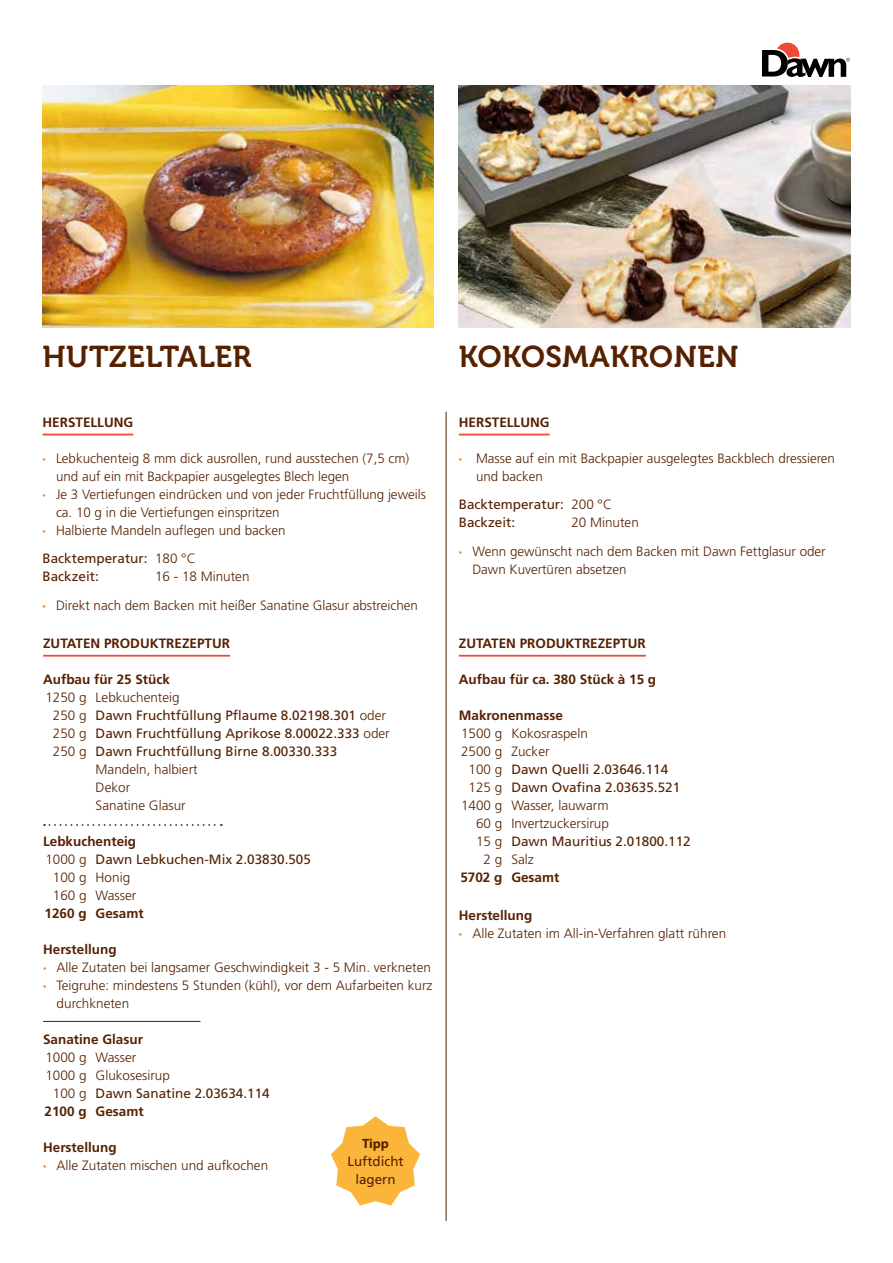
<style>
.page{position:relative;width:893px;height:1263px;background:#fff}
.page>*{position:absolute;margin:0;border:0;box-sizing:border-box;transform-origin:0 0}
.t1{font:30px "Museo 700";letter-spacing:.02em;color:#562100}
.t2{font:300 13.5px/18px "Frutiger LT Std";color:#562100}
.t3{font:13.5px/18px "Frutiger LT Std";color:#562100}
.t4{font:700 13.5px "Frutiger LT Std";color:#562100}
.t5{font:700 13.5px "Myriad Pro";color:#562100}
.s1{font-family:"Myriad Pro";color:#f58220}
.s2{font-weight:400}
.s3{font-weight:300}
</style>
<div class="page">
<svg style="left:762px;top:43px;width:88px;height:34px"></svg>
<img style="left:459px;top:85px;width:391px;height:242px">
<hr style="left:459px;top:655px;width:187px;height:2px;background:#f04935">
<hr style="left:459px;top:434px;width:91px;height:1px;background:#f04935">
<hr style="left:446px;top:412px;width:1px;height:809px;background:#562100">
<hr style="left:43px;top:434px;width:90px;height:1px;background:#f04935">
<img style="left:43px;top:85px;width:391px;height:243px">
<hr style="left:43px;top:655px;width:187px;height:2px;background:#f04935">
<svg style="left:44px;top:824px;width:178px;height:2px"></svg>
<hr style="left:43px;top:1021px;width:157px;height:1px;background:#562100">
<svg style="left:331px;top:1116px;width:89px;height:89px"></svg>
<h1 class="t1" style="left:43px;top:340px;width:211px">HUTZELTALER</h1>
<h1 class="t1" style="left:459px;top:340px;width:281px">KOKOSMAKRONEN</h1>
<p class="t4" style="left:43px;top:414px;width:92px">HERSTELLUNG</p>
<p class="t2" style="left:56px;top:449px;width:355px;text-indent:-14px"><span class="s1">•</span> Lebkuchenteig 8 mm dick ausrollen, rund ausstechen (7,5 cm) und auf ein mit Backpapier ausgelegtes Blech legen</p>
<p class="t2" style="left:56px;top:485px;width:371px;text-indent:-14px"><span class="s1">•</span> Je 3 Vertiefungen eindrücken und von jeder Fruchtfüllung jeweils ca. 10 g in die Vertiefungen einspritzen</p>
<p class="t2" style="left:43px;top:516px;width:244px;line-height:28.5px"><span class="s1">•</span> Halbierte Mandeln auflegen und backen<br><span class="s2">Backtemperatur:</span> 180 °C</p>
<p class="t3" style="left:43px;top:568px;width:58px">Backzeit:</p>
<p class="t2" style="left:155px;top:568px;width:96px">16 - 18 Minuten</p>
<p class="t2" style="left:43px;top:596px;width:377px"><span class="s1">•</span> Direkt nach dem Backen mit heißer Sanatine Glasur abstreichen</p>
<p class="t4" style="left:43px;top:635px;width:188px">ZUTATEN PRODUKTREZEPTUR</p>
<p class="t4" style="left:43px;top:671px;width:128px">Aufbau für 25 Stück</p>
<p class="t2" style="left:45px;top:688px;width:136px">1250 g Lebkuchenteig</p>
<p class="t3" style="left:53px;top:706px;width:335px"><span class="s3">250 g</span> Dawn Fruchtfüllung Pflaume 8.02198.301 <span class="s3">oder</span></p>
<p class="t3" style="left:53px;top:724px;width:338px"><span class="s3">250 g</span> Dawn Fruchtfüllung Aprikose 8.00022.333 <span class="s3">oder</span></p>
<p class="t3" style="left:53px;top:742px;width:286px"><span class="s3">250 g</span> Dawn Fruchtfüllung Birne 8.00330.333</p>
<p class="t2" style="left:96px;top:760px;width:104px">Mandeln, halbiert</p>
<p class="t2" style="left:96px;top:778px;width:36px">Dekor</p>
<p class="t2" style="left:96px;top:796px;width:92px">Sanatine Glasur</p>
<p class="t4" style="left:43px;top:833px;width:95px">Lebkuchenteig</p>
<p class="t3" style="left:45px;top:850px;width:267px"><span class="s3">1000 g</span> Dawn Lebkuchen-Mix 2.03830.505</p>
<p class="t2" style="left:53px;top:868px;width:79px">100 g Honig</p>
<p class="t2" style="left:53px;top:886px;width:85px">160 g Wasser</p>
<p class="t4" style="left:45px;top:905px;width:101px">1260 g Gesamt</p>
<p class="t4" style="left:43px;top:941px;width:75px">Herstellung</p>
<p class="t2" style="left:43px;top:958px;width:389px"><span class="s1">•</span> Alle Zutaten bei langsamer Geschwindigkeit 3 - 5 Min. verkneten</p>
<p class="t2" style="left:57px;top:976px;width:377px;text-indent:-14px"><span class="s1">•</span> Teigruhe: mindestens 5 Stunden (kühl), vor dem Aufarbeiten kurz durchkneten</p>
<p class="t4" style="left:43px;top:1031px;width:101px">Sanatine Glasur</p>
<p class="t2" style="left:45px;top:1048px;width:93px">1000 g Wasser</p>
<p class="t2" style="left:45px;top:1066px;width:126px">1000 g Glukosesirup</p>
<p class="t3" style="left:53px;top:1084px;width:218px"><span class="s3">100 g</span> Dawn Sanatine 2.03634.114</p>
<p class="t4" style="left:45px;top:1103px;width:101px">2100 g Gesamt</p>
<p class="t4" style="left:43px;top:1139px;width:75px">Herstellung</p>
<p class="t2" style="left:43px;top:1156px;width:227px"><span class="s1">•</span> Alle Zutaten mischen und aufkochen</p>
<p class="t5" style="left:362px;top:1135px;width:28px">Tipp</p>
<p class="t3" style="left:347px;top:1152px;width:58px;text-align:center">Luftdicht lagern</p>
<p class="t4" style="left:459px;top:414px;width:92px">HERSTELLUNG</p>
<p class="t2" style="left:476px;top:449px;width:360px;text-indent:-17px"><span class="s1">•</span> Masse auf ein mit Backpapier ausgelegtes Backblech dressieren und backen</p>
<p class="t3" style="left:459px;top:496px;width:155px">Backtemperatur: <span class="s3">200 °C<br></span>Backzeit:</p>
<p class="t2" style="left:571px;top:514px;width:69px">20 Minuten</p>
<p class="t2" style="left:472px;top:542px;width:355px;text-indent:-14px"><span class="s1">•</span> Wenn gewünscht nach dem Backen mit Dawn Fettglasur oder<br>Dawn Kuvertüren absetzen</p>
<p class="t4" style="left:459px;top:635px;width:188px">ZUTATEN PRODUKTREZEPTUR</p>
<p class="t4" style="left:459px;top:671px;width:199px">Aufbau für ca. 380 Stück à 15 g</p>
<p class="t4" style="left:459px;top:707px;width:106px">Makronenmasse</p>
<p class="t2" style="left:461px;top:724px;width:128px">1500 g Kokosraspeln</p>
<p class="t2" style="left:461px;top:742px;width:90px">2500 g Zucker</p>
<p class="t3" style="left:469px;top:760px;width:201px"><span class="s3">100 g</span> Dawn Quelli 2.03646.114</p>
<p class="t3" style="left:469px;top:778px;width:213px"><span class="s3">125 g</span> Dawn Ovafina 2.03635.521</p>
<p class="t2" style="left:461px;top:796px;width:149px">1400 g Wasser, lauwarm</p>
<p class="t2" style="left:476px;top:814px;width:134px">60 g Invertzuckersirup</p>
<p class="t3" style="left:476px;top:832px;width:216px"><span class="s3">15 g</span> Dawn Mauritius 2.01800.112</p>
<p class="t2" style="left:484px;top:850px;width:52px">2 g Salz</p>
<p class="t4" style="left:460px;top:869px;width:101px">5702 g Gesamt</p>
<p class="t4" style="left:459px;top:908px;width:75px">Herstellung</p>
<p class="t2" style="left:459px;top:925px;width:269px"><span class="s1">•</span> Alle Zutaten im All-in-Verfahren glatt rühren</p>
</div>
